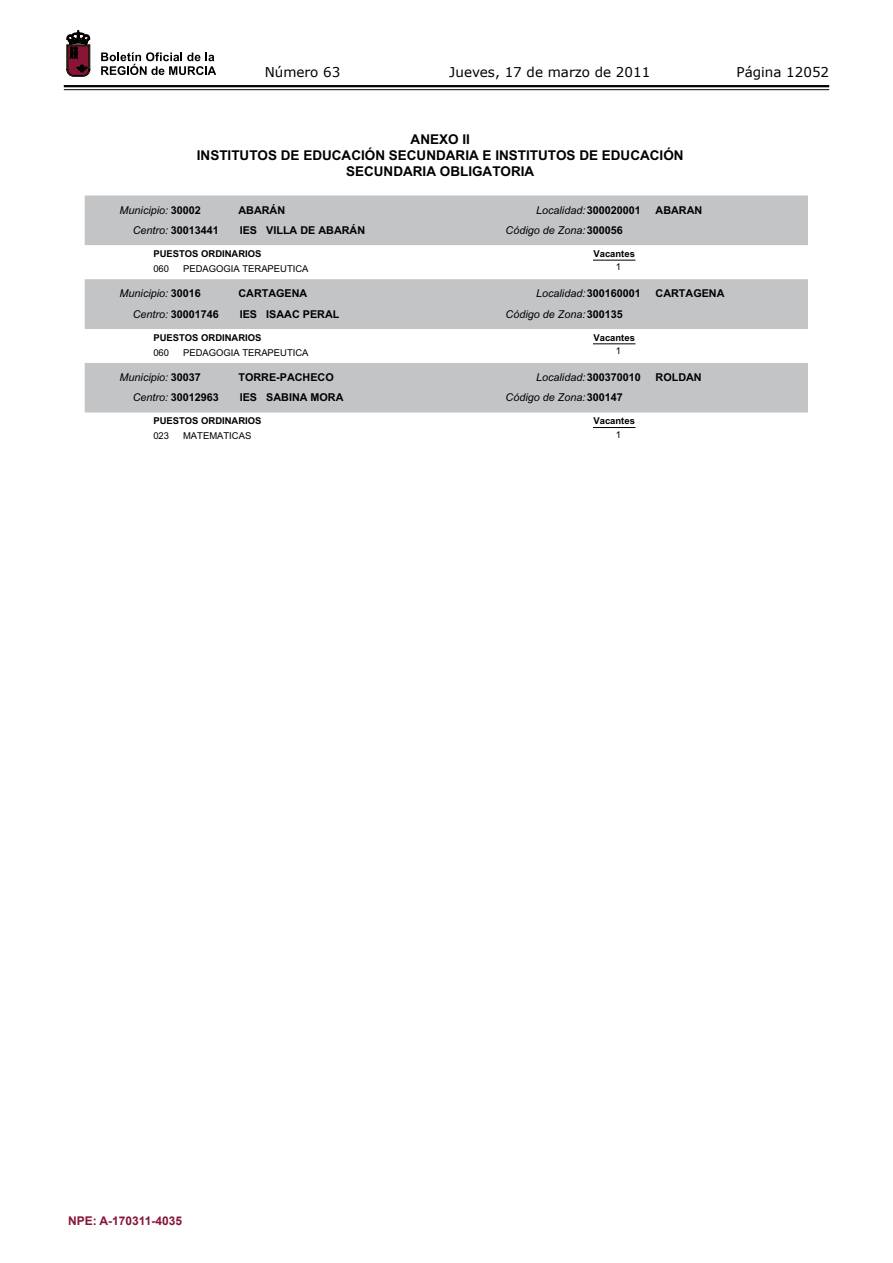
<style>
.page{position:relative;width:893px;height:1263px;background:#fff}
.page>*{position:absolute;margin:0;border:0;box-sizing:border-box;transform-origin:0 0}
.t1{font:700 13.5px/15.8px "Arial";color:#000;text-align:center}
.t2{font:13.5px "Verdana";color:#000}
.t3{font:700 12px "Arial";color:#891536}
.t4{font:italic 10.8px/20.2px "Arial";color:#000}
.t5{font:700 10.8px/20.2px "Arial";color:#000}
.t6{font:700 9.45px "Arial";color:#000}
.t7{font:9.45px "Arial";color:#000}
.s1{font-weight:700;font-style:normal}
</style>
<div class="page">
<hr style="left:64px;top:85px;width:765px;height:2px;background:#000">
<hr style="left:64px;top:89px;width:765px;height:1px;background:#000">
<svg style="left:101px;top:52px;width:115px;height:23px"></svg>
<svg style="left:67px;top:31px;width:23px;height:45px"></svg>
<div style="left:85px;top:196px;width:722px;height:49px;background:#c2c4c6"></div>
<hr style="left:593px;top:260px;width:42px;height:1px;background:#000">
<div style="left:85px;top:280px;width:722px;height:48px;background:#c2c4c6"></div>
<hr style="left:593px;top:343px;width:42px;height:1px;background:#000">
<div style="left:85px;top:363px;width:722px;height:49px;background:#c2c4c6"></div>
<hr style="left:593px;top:427px;width:42px;height:1px;background:#000">
<p class="t2" style="left:265px;top:62px;width:77px">Número 63</p>
<p class="t2" style="left:449px;top:62px;width:202px">Jueves, 17 de marzo de 2011</p>
<p class="t2" style="left:736px;top:62px;width:94px">Página 12052</p>
<p class="t1" style="left:197px;top:132px;width:488px">ANEXO II<br>INSTITUTOS DE EDUCACIÓN SECUNDARIA E INSTITUTOS DE EDUCACIÓN<br>SECUNDARIA OBLIGATORIA</p>
<p class="t4" style="left:133px;top:200px;width:88px;text-indent:-13px">Municipio: <span class="s1">30002<br></span>Centro: <span class="s1">30013441</span></p>
<p class="t4" style="left:536px;top:200px;width:106px">Localidad:<span class="s1">300020001</span></p>
<p class="t5" style="left:238px;top:200px;width:128px">ABARÁN<br>IES VILLA DE ABARÁN</p>
<p class="t5" style="left:655px;top:200px;width:48px">ABARAN</p>
<p class="t4" style="left:505px;top:220px;width:119px">Código de Zona:<span class="s1">300056</span></p>
<p class="t6" style="left:153px;top:247px;width:110px">PUESTOS ORDINARIOS</p>
<p class="t6" style="left:593px;top:247px;width:43px">Vacantes</p>
<p class="t7" style="left:153px;top:262px;width:17px">060</p>
<p class="t7" style="left:183px;top:262px;width:127px">PEDAGOGIA TERAPEUTICA</p>
<p class="t7" style="left:616px;top:261px;width:7px">1</p>
<p class="t4" style="left:133px;top:284px;width:88px;text-indent:-13px">Municipio: <span class="s1">30016<br></span>Centro: <span class="s1">30001746</span></p>
<p class="t4" style="left:536px;top:284px;width:106px">Localidad:<span class="s1">300160001</span></p>
<p class="t5" style="left:238px;top:284px;width:102px">CARTAGENA<br>IES ISAAC PERAL</p>
<p class="t5" style="left:655px;top:284px;width:70px">CARTAGENA</p>
<p class="t4" style="left:505px;top:304px;width:119px">Código de Zona:<span class="s1">300135</span></p>
<p class="t6" style="left:153px;top:331px;width:110px">PUESTOS ORDINARIOS</p>
<p class="t6" style="left:593px;top:331px;width:43px">Vacantes</p>
<p class="t7" style="left:153px;top:346px;width:17px">060</p>
<p class="t7" style="left:183px;top:346px;width:127px">PEDAGOGIA TERAPEUTICA</p>
<p class="t7" style="left:616px;top:345px;width:7px">1</p>
<p class="t4" style="left:133px;top:367px;width:88px;text-indent:-13px">Municipio: <span class="s1">30037<br></span>Centro: <span class="s1">30012963</span></p>
<p class="t4" style="left:536px;top:367px;width:106px">Localidad:<span class="s1">300370010</span></p>
<p class="t5" style="left:238px;top:367px;width:107px">TORRE-PACHECO<br>IES SABINA MORA</p>
<p class="t5" style="left:655px;top:367px;width:48px">ROLDAN</p>
<p class="t4" style="left:505px;top:388px;width:119px">Código de Zona:<span class="s1">300147</span></p>
<p class="t6" style="left:153px;top:415px;width:110px">PUESTOS ORDINARIOS</p>
<p class="t6" style="left:593px;top:415px;width:43px">Vacantes</p>
<p class="t7" style="left:153px;top:430px;width:17px">023</p>
<p class="t7" style="left:183px;top:430px;width:70px">MATEMATICAS</p>
<p class="t7" style="left:616px;top:428px;width:7px">1</p>
<p class="t3" style="left:68px;top:1213px;width:116px">NPE: A-170311-4035</p>
</div>
